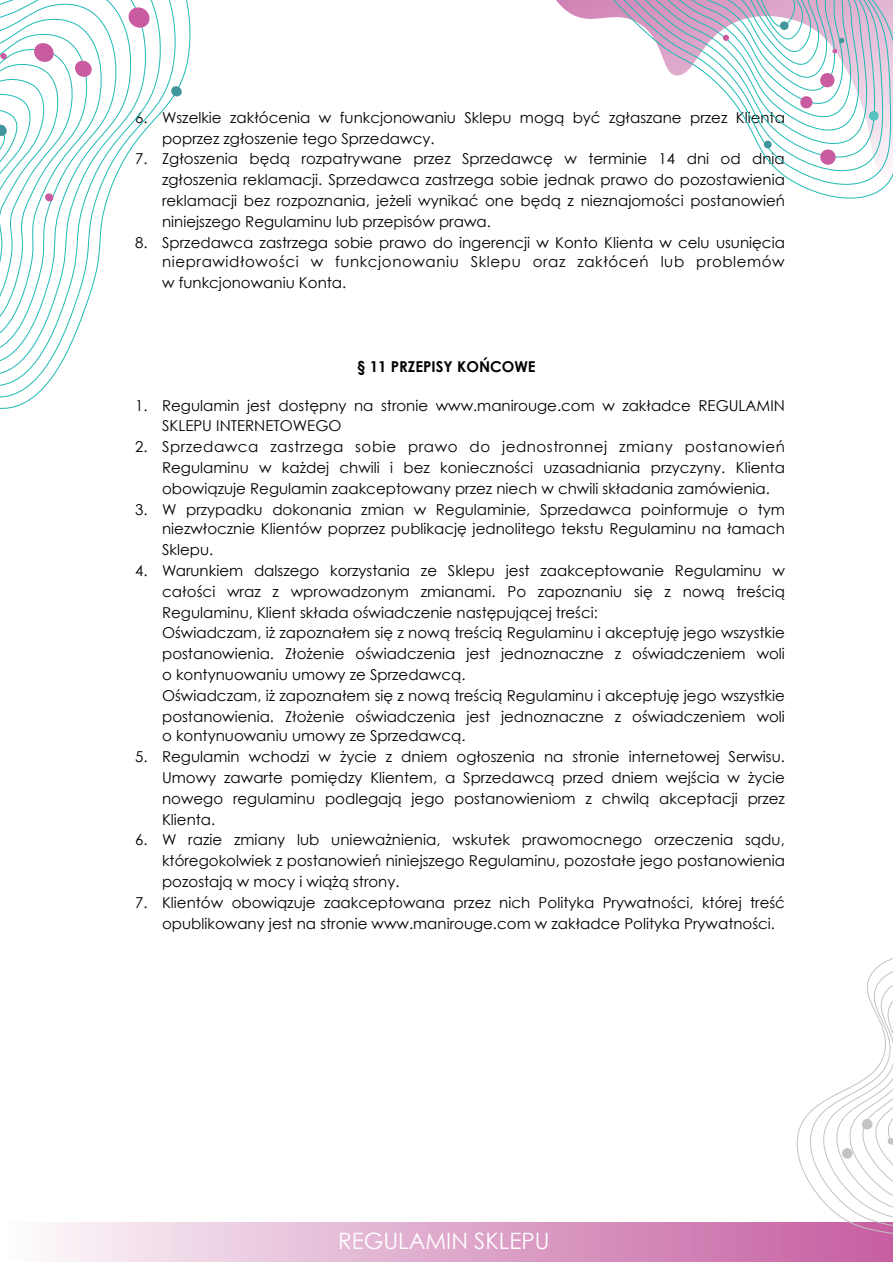
<style>
.page{position:relative;width:893px;height:1263px;background:#fff}
.page>*{position:absolute;margin:0;border:0;box-sizing:border-box;transform-origin:0 0}
.t1{font:22.65px "Century Gothic";color:#fff}
.t2{font:15px/21px "Century Gothic";color:#000001;text-align:justify}
.t3{font:700 15px "Century Gothic";color:#000001}
</style>
<div class="page">
<svg style="left:50px;top:1222px;width:741px;height:40px;background:#e1afcf"></svg>
<svg style="left:556px;top:0;width:27px;height:19px"></svg>
<svg style="left:583px;top:0;width:309px;height:199px"></svg>
<svg style="left:612px;top:0;width:267px;height:166px"></svg>
<svg style="left:791px;top:958px;width:101px;height:304px"></svg>
<svg style="left:1px;top:0;width:190px;height:409px"></svg>
<svg style="left:170px;top:86px;width:12px;height:11px"></svg>
<svg style="left:127px;top:6px;width:24px;height:23px"></svg>
<svg style="left:1px;top:1px;width:119px;height:354px"></svg>
<p class="t2" style="left:162px;top:107px;width:624px;text-indent:-27px">6. Wszelkie zak#ócenia w funkcjonowaniu Sklepu mog$ by&amp; zg#aszane przez Klienta poprzez zg#oszenie tego Sprzedawcy.</p>
<p class="t2" style="left:162px;top:147px;width:624px;text-indent:-27px">7. Zg#oszenia b"d$ rozpatrywane przez Sprzedawc" w terminie 14 dni od dnia zg#oszenia reklamacji. Sprzedawca zastrzega sobie jednak prawo do pozostawienia reklamacji bez rozpoznania, je'eli wynika&amp; one b"d$ z nieznajomo!ci postanowie( niniejszego Regulaminu lub przepisów prawa.</p>
<p class="t2" style="left:135px;top:232px;width:651px;line-height:19.5px;text-align:right">8. Sprzedawca zastrzega sobie prawo do ingerencji w Konto Klienta w celu usuni"cia nieprawid#owo!ci w funkcjonowaniu Sklepu oraz zak#óce( lub problemów</p>
<p class="t2" style="left:162px;top:272px;width:186px">w funkcjonowaniu Konta.</p>
<p class="t3" style="left:357px;top:355px;width:180px">§ 11 PRZEPISY KO&amp;COWE</p>
<p class="t2" style="left:162px;top:396px;width:624px;line-height:19.5px;text-indent:-27px">1. Regulamin jest dost"pny na stronie www.manirouge.com w zak#adce REGULAMIN<br>SKLEPU INTERNETOWEGO</p>
<p class="t2" style="left:162px;top:435px;width:624px;text-indent:-27px">2. Sprzedawca zastrzega sobie prawo do jednostronnej zmiany postanowie( Regulaminu w ka'dej chwili i bez konieczno!ci uzasadniania przyczyny. Klienta obowi$zuje Regulamin zaakceptowany przez niech w chwili sk#adania zamówienia.</p>
<p class="t2" style="left:135px;top:499px;width:651px;line-height:19.5px;text-align:right">3. W przypadku dokonania zmian w Regulaminie, Sprzedawca poinformuje o tym niezw#ocznie Klientów poprzez publikacj" jednolitego tekstu Regulaminu na #amach</p>
<p class="t2" style="left:162px;top:539px;width:53px">Sklepu.</p>
<p class="t2" style="left:162px;top:560px;width:624px;text-indent:-27px">4. Warunkiem dalszego korzystania ze Sklepu jest zaakceptowanie Regulaminu w ca#o!ci wraz z wprowadzonym zmianami. Po zapoznaniu si" z now$ tre!ci$ Regulaminu, Klient sk#ada o!wiadczenie nast"puj$cej tre!ci:</p>
<p class="t2" style="left:162px;top:621px;width:624px;text-align:left">O!wiadczam, i' zapozna#em si" z now$ tre!ci$ Regulaminu i akceptuj" jego wszystkie postanowienia. Z#o'enie o!wiadczenia jest jednoznaczne z o!wiadczeniem woli o kontynuowaniu umowy ze Sprzedawc$.<br>O!wiadczam, i' zapozna#em si" z now$ tre!ci$ Regulaminu i akceptuj" jego wszystkie postanowienia. Z#o'enie o!wiadczenia jest jednoznaczne z o!wiadczeniem woli</p>
<p class="t2" style="left:162px;top:725px;width:305px">o kontynuowaniu umowy ze Sprzedawc$.</p>
<p class="t2" style="left:162px;top:746px;width:624px;text-indent:-27px">5. Regulamin wchodzi w 'ycie z dniem og#oszenia na stronie internetowej Serwisu.<br>Umowy zawarte pomi"dzy Klientem, a Sprzedawc$ przed dniem wej!cia w 'ycie nowego regulaminu podlegaj$ jego postanowieniom z chwil$ akceptacji przez Klienta.</p>
<p class="t2" style="left:162px;top:828px;width:624px;text-indent:-27px">6. W razie zmiany lub uniewa'nienia, wskutek prawomocnego orzeczenia s$du, któregokolwiek z postanowie( niniejszego Regulaminu, pozosta#e jego postanowienia pozostaj$ w mocy i wi$'$ strony.</p>
<p class="t2" style="left:162px;top:891px;width:624px;text-indent:-27px">7. Klientów obowi$zuje zaakceptowana przez nich Polityka Prywatno!ci, której tre!&amp; opublikowany jest na stronie www.manirouge.com w zak#adce Polityka Prywatno!ci.</p>
<h1 class="t1" style="left:338px;top:1225px;width:213px">REGULAMIN SKLEPU</h1>
</div>
